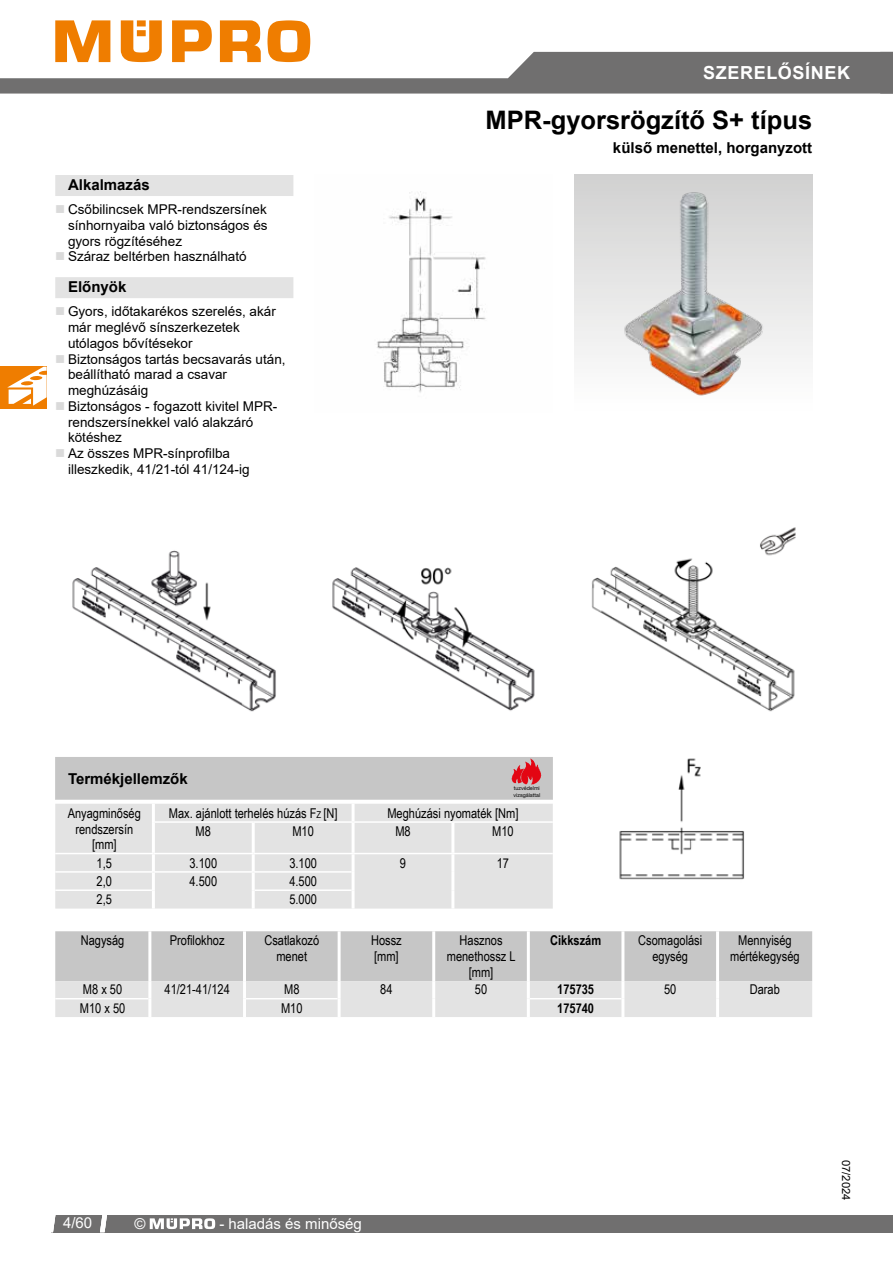
<style>
.page{position:relative;width:893px;height:1263px;background:#fff}
.page>*{position:absolute;margin:0;border:0;box-sizing:border-box;transform-origin:0 0}
.t1{font:700 25.5px "Arial";color:#000}
.t2{font:700 18px "Arial";letter-spacing:.035em;color:#fff}
.t3{font:700 15px "Arial";color:#000}
.t4{font:15px "Arial";color:#fff}
.t5{font:13.5px/15.8px "Arial";color:#000}
.t6{font:13.5px/15.8px "Arial Narrow";color:#000;text-align:center}
.t7{font:700 13.5px "Arial Narrow";color:#000}
.t8{font:11.25px "Arial";color:#000}
.t9{font:5.4px/7.2px "Helvetica Neue";color:#000}
.s1{font-size:9.45px}
</style>
<div class="page">
<svg style="left:0;top:20px;width:893px;height:74px"></svg>
<div style="left:51px;top:1215px;width:842px;height:17px;background:#706f6f"></div>
<svg style="left:51px;top:1215px;width:4px;height:17px"></svg>
<svg style="left:100px;top:1215px;width:7px;height:17px"></svg>
<svg style="left:150px;top:1218px;width:65px;height:11px"></svg>
<div style="left:55px;top:175px;width:238px;height:21px;background:#e3e3e3"></div>
<div style="left:55px;top:277px;width:238px;height:21px;background:#e3e3e3"></div>
<img style="left:574px;top:175px;width:238px;height:221px">
<img style="left:377px;top:191px;width:109px;height:202px">
<img style="left:72px;top:550px;width:204px;height:162px">
<img style="left:332px;top:567px;width:203px;height:144px">
<img style="left:591px;top:527px;width:205px;height:185px">
<img style="left:619px;top:758px;width:126px;height:122px">
<div style="left:55px;top:757px;width:498px;height:42px;background:#c6c6c6"></div>
<img style="left:512px;top:758px;width:30px;height:26px">
<div style="left:55px;top:804px;width:498px;height:104px;background:#e3e3e3"></div>
<hr style="left:152px;top:804px;width:3px;height:18px;background:#fff">
<hr style="left:352px;top:804px;width:3px;height:17px;background:#fff">
<hr style="left:152px;top:822px;width:3px;height:31px;background:#fff">
<hr style="left:252px;top:823px;width:3px;height:30px;background:#fff">
<hr style="left:352px;top:823px;width:3px;height:30px;background:#fff">
<hr style="left:451px;top:823px;width:3px;height:30px;background:#fff">
<hr style="left:152px;top:854px;width:3px;height:17px;background:#fff">
<hr style="left:252px;top:854px;width:3px;height:17px;background:#fff">
<hr style="left:352px;top:854px;width:3px;height:18px;background:#fff">
<hr style="left:451px;top:854px;width:3px;height:18px;background:#fff">
<hr style="left:152px;top:873px;width:3px;height:17px;background:#fff">
<hr style="left:252px;top:873px;width:3px;height:17px;background:#fff">
<hr style="left:352px;top:872px;width:3px;height:18px;background:#fff">
<hr style="left:451px;top:872px;width:3px;height:18px;background:#fff">
<hr style="left:152px;top:890px;width:3px;height:18px;background:#fff">
<hr style="left:252px;top:890px;width:3px;height:18px;background:#fff">
<hr style="left:352px;top:890px;width:3px;height:18px;background:#fff">
<hr style="left:451px;top:890px;width:3px;height:18px;background:#fff">
<hr style="left:155px;top:821px;width:98px;height:2px;background:#fff">
<hr style="left:253px;top:821px;width:100px;height:2px;background:#fff">
<hr style="left:353px;top:821px;width:100px;height:2px;background:#fff">
<hr style="left:453px;top:821px;width:100px;height:2px;background:#fff">
<hr style="left:55px;top:853px;width:98px;height:1px;background:#fff">
<hr style="left:153px;top:853px;width:100px;height:1px;background:#fff">
<hr style="left:253px;top:853px;width:100px;height:1px;background:#fff">
<hr style="left:353px;top:853px;width:100px;height:1px;background:#fff">
<hr style="left:453px;top:853px;width:100px;height:1px;background:#fff">
<hr style="left:55px;top:871px;width:98px;height:2px;background:#fff">
<hr style="left:153px;top:871px;width:100px;height:2px;background:#fff">
<hr style="left:253px;top:871px;width:99px;height:2px;background:#fff">
<hr style="left:55px;top:889px;width:97px;height:2px;background:#fff">
<hr style="left:255px;top:889px;width:97px;height:2px;background:#fff">
<svg style="left:55px;top:931px;width:757px;height:86px;background:#d2d2d2"></svg>
<hr style="left:148px;top:931px;width:3px;height:50px;background:#fff">
<hr style="left:243px;top:931px;width:3px;height:50px;background:#fff">
<hr style="left:338px;top:931px;width:3px;height:50px;background:#fff">
<hr style="left:432px;top:931px;width:3px;height:50px;background:#fff">
<hr style="left:527px;top:931px;width:3px;height:50px;background:#fff">
<hr style="left:621px;top:931px;width:3px;height:50px;background:#fff">
<hr style="left:716px;top:931px;width:3px;height:50px;background:#fff">
<hr style="left:148px;top:981px;width:3px;height:18px;background:#fff">
<hr style="left:243px;top:981px;width:3px;height:18px;background:#fff">
<hr style="left:338px;top:981px;width:3px;height:18px;background:#fff">
<hr style="left:432px;top:981px;width:3px;height:18px;background:#fff">
<hr style="left:527px;top:981px;width:3px;height:18px;background:#fff">
<hr style="left:621px;top:981px;width:3px;height:18px;background:#fff">
<hr style="left:716px;top:981px;width:3px;height:18px;background:#fff">
<hr style="left:148px;top:999px;width:3px;height:18px;background:#fff">
<hr style="left:243px;top:999px;width:3px;height:18px;background:#fff">
<hr style="left:338px;top:999px;width:3px;height:18px;background:#fff">
<hr style="left:432px;top:999px;width:3px;height:18px;background:#fff">
<hr style="left:527px;top:999px;width:3px;height:18px;background:#fff">
<hr style="left:621px;top:999px;width:3px;height:18px;background:#fff">
<hr style="left:716px;top:999px;width:3px;height:18px;background:#fff">
<hr style="left:55px;top:998px;width:93px;height:1px;background:#fff">
<hr style="left:246px;top:998px;width:92px;height:1px;background:#fff">
<hr style="left:530px;top:998px;width:91px;height:1px;background:#fff">
<div style="left:0;top:367px;width:47px;height:42px;background:#ef7d00"></div>
<svg style="left:7px;top:367px;width:40px;height:39px"></svg>
<h2 class="t2" style="left:703px;top:60px;width:148px">SZERELŐSÍNEK</h2>
<p class="t3" style="left:68px;top:174px;width:83px">Alkalmazás</p>
<p class="t5" style="left:68px;top:201px;width:201px">Csőbilincsek MPR-rendszersínek sínhornyaiba való biztonságos és gyors rögzítéséhez<br>Száraz beltérben használható</p>
<p class="t3" style="left:68px;top:276px;width:60px">Előnyök</p>
<p class="t5" style="left:68px;top:304px;width:219px">Gyors, időtakarékos szerelés, akár már meglévő sínszerkezetek utólagos bővítésekor<br>Biztonságos tartás becsavarás után, beállítható marad a csavar meghúzásáig<br>Biztonságos - fogazott kivitel MPR&shy;rendszersínekkel való alakzáró kötéshez<br>Az összes MPR-sínprofilba illeszkedik, 41/21-tól 41/124-ig</p>
<p class="t3" style="left:68px;top:768px;width:121px">Termékjellemzők</p>
<h1 class="t1" style="left:486px;top:102px;width:328px">MPR-gyorsrögzítő S+ típus</h1>
<p class="t3" style="left:613px;top:138px;width:201px">külső menettel, horganyzott</p>
<p class="t9" style="left:513px;top:784px;width:28px">tuzvédelmi vizsgálattal</p>
<p class="t6" style="left:68px;top:805px;width:75px">Anyagminőség rendszersín [mm]</p>
<p class="t6" style="left:169px;top:805px;width:170px">Max. ajánlott terhelés húzás F<span class="s1">Z</span> [N]</p>
<p class="t6" style="left:387px;top:805px;width:133px">Meghúzási nyomaték [Nm]</p>
<p class="t6" style="left:196px;top:823px;width:17px">M8</p>
<p class="t6" style="left:292px;top:823px;width:23px">M10</p>
<p class="t6" style="left:395px;top:823px;width:17px">M8</p>
<p class="t6" style="left:492px;top:823px;width:23px">M10</p>
<p class="t6" style="left:97px;top:854px;width:17px">1,5</p>
<p class="t6" style="left:189px;top:854px;width:29px">3.100</p>
<p class="t6" style="left:289px;top:854px;width:29px">3.100</p>
<p class="t6" style="left:400px;top:854px;width:8px">9</p>
<p class="t6" style="left:497px;top:854px;width:14px">17</p>
<p class="t6" style="left:97px;top:873px;width:17px">2,0</p>
<p class="t6" style="left:189px;top:873px;width:29px">4.500</p>
<p class="t6" style="left:289px;top:873px;width:29px">4.500</p>
<p class="t6" style="left:97px;top:891px;width:17px">2,5</p>
<p class="t6" style="left:289px;top:891px;width:29px">5.000</p>
<p class="t6" style="left:81px;top:932px;width:45px">Nagyság</p>
<p class="t6" style="left:170px;top:932px;width:56px">Profilokhoz</p>
<p class="t6" style="left:264px;top:932px;width:56px">Csatlakozó menet</p>
<p class="t6" style="left:371px;top:932px;width:32px;text-align:left">Hossz [mm]</p>
<p class="t6" style="left:447px;top:932px;width:70px">Hasznos menethossz L [mm]</p>
<p class="t7" style="left:550px;top:930px;width:53px">Cikkszám</p>
<p class="t6" style="left:638px;top:932px;width:65px">Csomagolási egység</p>
<p class="t6" style="left:730px;top:932px;width:71px">Mennyiség mértékegység</p>
<p class="t6" style="left:83px;top:981px;width:41px">M8 x 50</p>
<p class="t6" style="left:165px;top:981px;width:67px">41/21-41/124</p>
<p class="t6" style="left:284px;top:981px;width:17px">M8</p>
<p class="t6" style="left:380px;top:981px;width:14px">84</p>
<p class="t6" style="left:475px;top:981px;width:14px">50</p>
<p class="t7" style="left:557px;top:979px;width:38px">175735</p>
<p class="t6" style="left:664px;top:981px;width:14px">50</p>
<p class="t6" style="left:750px;top:981px;width:32px">Darab</p>
<p class="t6" style="left:80px;top:1000px;width:47px">M10 x 50</p>
<p class="t6" style="left:281px;top:1000px;width:23px">M10</p>
<p class="t7" style="left:557px;top:998px;width:38px">175740</p>
<p class="t4" style="left:63px;top:1213px;width:31px">4/60</p>
<p class="t4" style="left:135px;top:1213px;width:13px">©</p>
<p class="t4" style="left:219px;top:1213px;width:144px">- haladás és minőség</p>
<p class="t8" style="left:854px;top:1160px;width:42px;rotate:90deg">07/2024</p>
</div>
